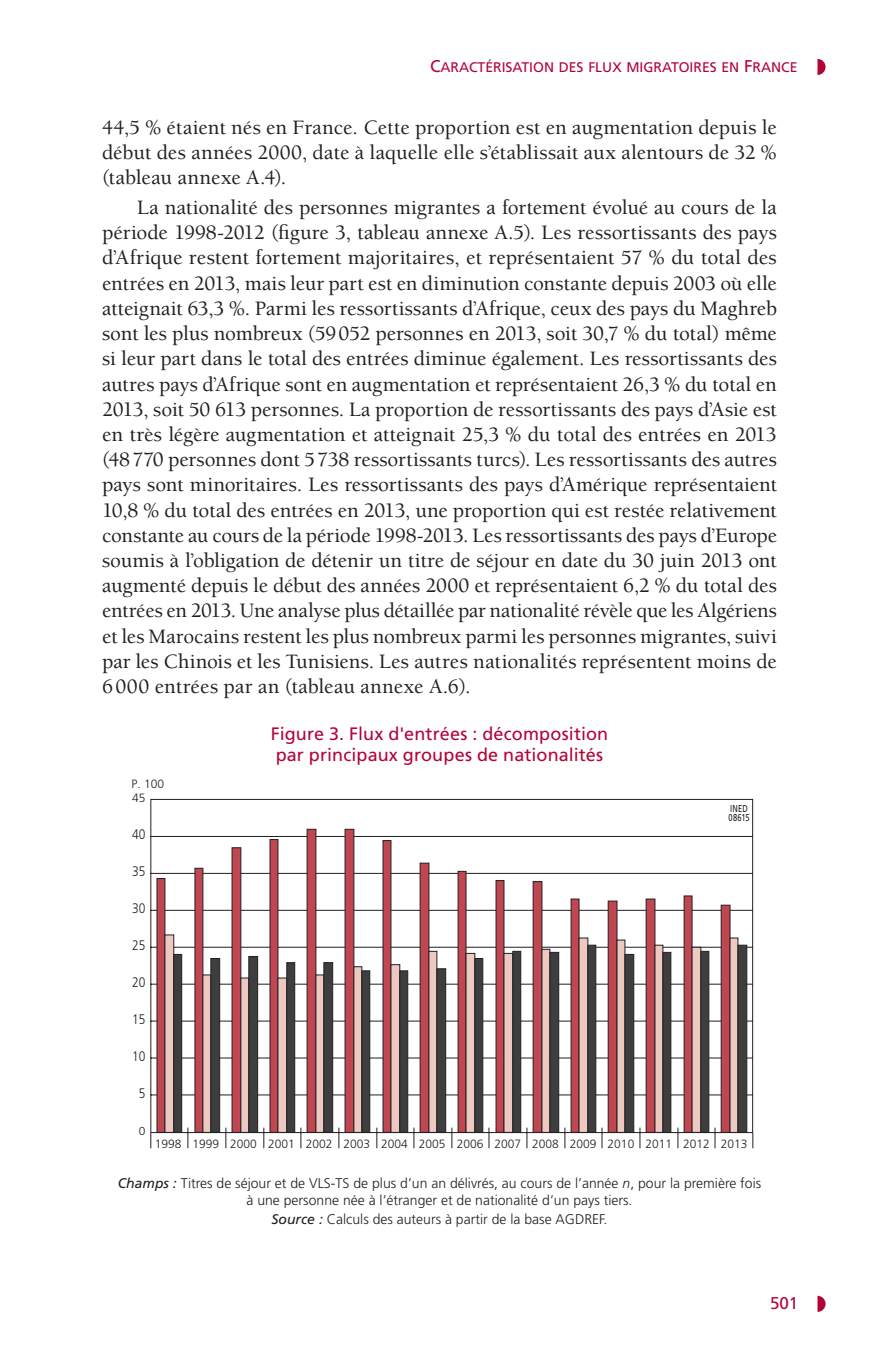
<style>
.page{position:relative;width:879px;height:1361px;background:#fff}
.page>*{position:absolute;margin:0;border:0;box-sizing:border-box;transform-origin:0 0}
.t1{font:500 21px/25.2px "Berkeley Std";letter-spacing:.005em;color:#231f20;text-align:justify}
.t2{font:18px/21.6px "Frutiger LT Std";letter-spacing:.005em;color:#b30437}
.t3{font:17px "Frutiger LT Std Roman SC820";color:#b30437}
.t4{font:300 14px/16.8px "Frutiger LT Std";color:#231f20;text-align:center}
.t5{font:14px "Frutiger LT Std Roman SC820";color:#b30437}
.t6{font:300 13.8px "Frutiger LT Std";color:#231f20;scale:.87 1}
.t7{font:300 12px "Frutiger LT Std";color:#231f20}
.t8{font:300 11.6px "Frutiger LT Std";color:#231f20;scale:1.04 1}
.t9{font:10px/9px "Frutiger LT Std";letter-spacing:.025em;color:#231f20;scale:.75 1}
.s1{font-size:17px}
.s2{font-weight:400;font-style:italic}
.s3{font-style:italic}
</style>
<div class="page">
<svg style="left:150px;top:799px;width:603px;height:350px"></svg>
<svg style="left:156px;top:828px;width:574px;height:305px"></svg>
<svg style="left:164px;top:934px;width:574px;height:199px"></svg>
<svg style="left:173px;top:944px;width:574px;height:189px"></svg>
<svg style="left:817px;top:59px;width:8px;height:16px"></svg>
<svg style="left:817px;top:1295px;width:8px;height:17px"></svg>
<p class="t5" style="left:430px;top:59px;width:369px"><span class="s1">C</span>ARACTÉRISATION DES FLUX MIGRATOIRES EN <span class="s1">F</span>RANCE</p>
<p class="t1" style="left:102px;top:115px;width:676px">44,5 % étaient nés en France. Cette proportion est en augmentation depuis le début des années 2000, date à laquelle elle s’établissait aux alentours de 32 % (tableau annexe A.4).</p>
<p class="t1" style="left:102px;top:195px;width:676px;text-indent:35px">La nationalité des personnes migrantes a fortement évolué au cours de la période 1998-2012 (figure 3, tableau annexe A.5). Les ressortissants des pays d’Afrique restent fortement majoritaires, et représentaient 57 % du total des entrées en 2013, mais leur part est en diminution constante depuis 2003 où elle atteignait 63,3 %. Parmi les ressortissants d’Afrique, ceux des pays du Maghreb sont les plus nombreux (59052 personnes en 2013, soit 30,7 % du total) même si leur part dans le total des entrées diminue également. Les ressortissants des autres pays d’Afrique sont en augmentation et représentaient 26,3 % du total en 2013, soit 50 613 personnes. La proportion de ressortissants des pays d’Asie est en très légère augmentation et atteignait 25,3 % du total des entrées en 2013 (48770 personnes dont 5738 ressortissants turcs). Les ressortissants des autres pays sont minoritaires. Les ressortissants des pays d’Amérique représentaient 10,8 % du total des entrées en 2013, une proportion qui est restée relativement constante au cours de la période 1998-2013. Les ressortissants des pays d’Europe soumis à l’obligation de détenir un titre de séjour en date du 30 juin 2013 ont augmenté depuis le début des années 2000 et représentaient 6,2 % du total des entrées en 2013. Une analyse plus détaillée par nationalité révèle que les Algériens et les Marocains restent les plus nombreux parmi les personnes migrantes, suivi par les Chinois et les Tunisiens. Les autres nationalités représentent moins de 6000 entrées par an (tableau annexe A.6).</p>
<p class="t2" style="left:271px;top:723px;width:339px">Figure 3. Flux d'entrées : décomposition par principaux groupes de nationalités</p>
<p class="t7" style="left:131px;top:777px;width:34px">P. 100</p>
<p class="t7" style="left:132px;top:791px;width:15px">45</p>
<p class="t6" style="left:132px;top:826px;width:17px">40</p>
<p class="t6" style="left:132px;top:863px;width:17px">35</p>
<p class="t6" style="left:132px;top:900px;width:17px">30</p>
<p class="t6" style="left:132px;top:937px;width:17px">25</p>
<p class="t6" style="left:132px;top:974px;width:17px">20</p>
<p class="t6" style="left:132px;top:1011px;width:17px">15</p>
<p class="t6" style="left:132px;top:1048px;width:17px">10</p>
<p class="t6" style="left:139px;top:1085px;width:9px">5</p>
<p class="t9" style="left:728px;top:803px;width:30px">INED<br>08615</p>
<p class="t8" style="left:139px;top:1124px;width:8px">0</p>
<p class="t7" style="left:155px;top:1137px;width:594px">1998 1999 2000 2001 2002 2003 2004 2005 2006 2007 2008 2009 2010 2011 2012 2013</p>
<p class="t4" style="left:118px;top:1175px;width:645px"><span class="s2">Champs :</span> Titres de séjour et de VLS-TS de plus d’un an délivrés, au cours de l’année <span class="s3">n</span>, pour la première fois à une personne née à l’étranger et de nationalité d’un pays tiers.</p>
<p class="t4" style="left:271px;top:1211px;width:337px"><span class="s2">Source :</span> Calculs des auteurs à partir de la base AGDREF.</p>
<p class="t3" style="left:770px;top:1292px;width:30px">501</p>
</div>
